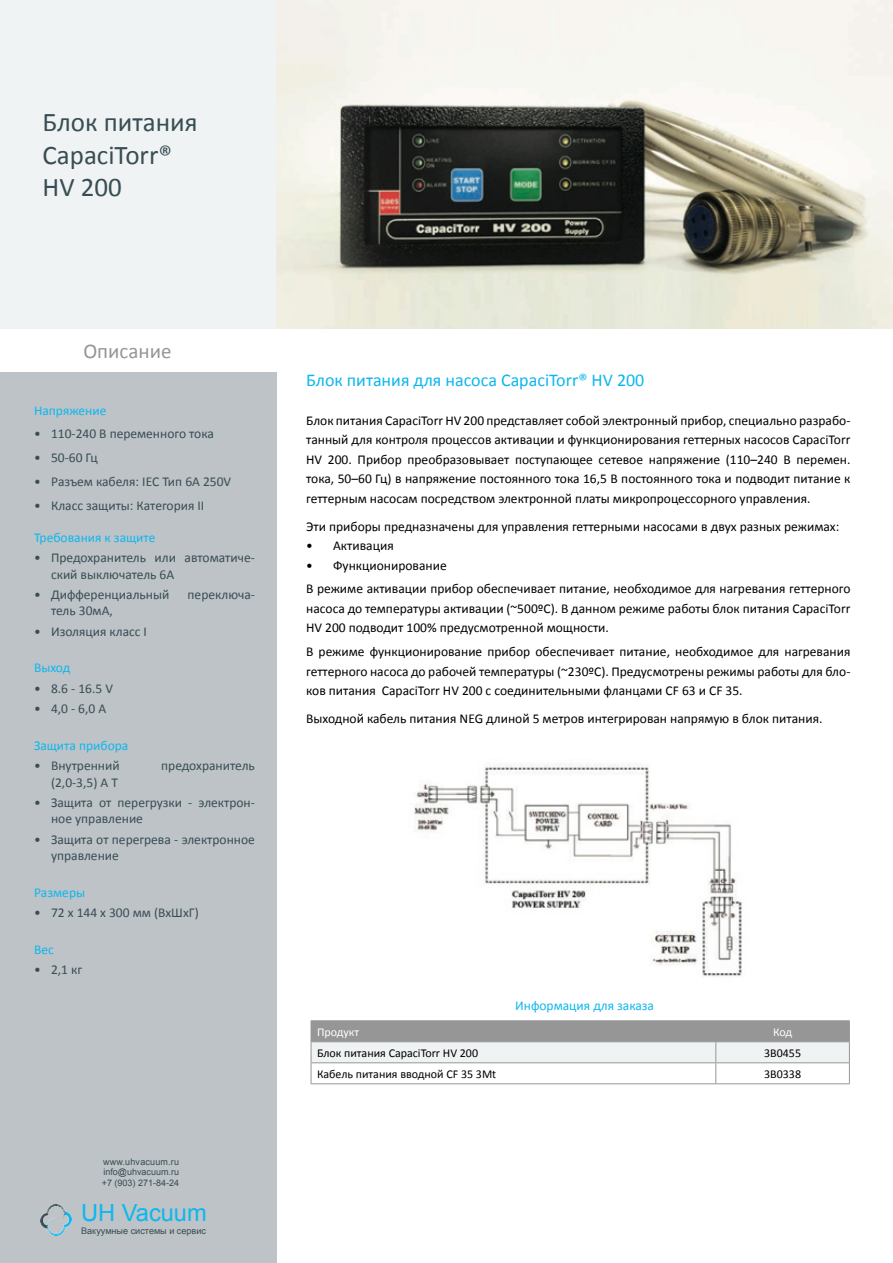
<style>
.page{position:relative;width:893px;height:1263px;background:#fff}
.page>*{position:absolute;margin:0;border:0;box-sizing:border-box;transform-origin:0 0}
.t1{font:27px/32.4px "Calibri";color:#384d54}
.t2{font:23.7px "Arial";color:#0db7ed}
.t3{font:21px "Calibri";color:#969696}
.t4{font:18px "Calibri";color:#0db7ed}
.t5{font:13.5px/19.5px "Calibri";color:#000;text-align:justify}
.t6{font:13.5px/16.2px "Calibri";color:#384d54}
.t7{font:13.5px "Calibri";color:#0db7ed}
.t8{font:12px "Calibri";color:#000}
.t9{font:12px "Calibri";letter-spacing:-.005em;color:#fff}
.t10{font:9px/10.8px "Arial";color:#384d54;text-align:justify}
</style>
<div class="page">
<div style="left:0;top:0;width:276px;height:328px;background:#f0f3f4"></div>
<img style="left:276px;top:0;width:617px;height:328px">
<img style="left:414px;top:764px;width:328px;height:213px">
<hr style="left:311px;top:1020px;width:405px;height:1px;background:#969696">
<hr style="left:716px;top:1020px;width:134px;height:1px;background:#969696">
<svg style="left:311px;top:1021px;width:539px;height:62px"></svg>
<hr style="left:311px;top:1083px;width:405px;height:1px;background:#969696">
<hr style="left:716px;top:1083px;width:134px;height:1px;background:#969696">
<div style="left:0;top:372px;width:276px;height:891px;background:#bdc3c7"></div>
<img style="left:40px;top:1204px;width:31px;height:31px">
<h1 class="t1" style="left:43px;top:106px;width:157px">Блок питания<br>CapaciTorr®<br>HV 200</h1>
<h3 class="t3" style="left:83px;top:337px;width:90px">Описание</h3>
<p class="t7" style="left:34px;top:402px;width:74px">Напряжение</p>
<p class="t6" style="left:34px;top:426px;width:181px">• 110-240 В переменного тока</p>
<p class="t6" style="left:34px;top:450px;width:65px">• 50-60 Гц</p>
<p class="t6" style="left:34px;top:473px;width:199px">• Разъем кабеля: IEC Тип 6A 250V</p>
<p class="t6" style="left:34px;top:497px;width:172px">• Класс защиты: Категория II</p>
<p class="t7" style="left:34px;top:529px;width:123px">Требования к защите</p>
<p class="t6" style="left:51px;top:550px;width:205px;text-indent:-17px">• Предохранитель или автоматиче&shy;ский выключатель 6А</p>
<p class="t6" style="left:34px;top:587px;width:137px">• Дифференциальный</p>
<p class="t6" style="left:188px;top:587px;width:69px">переключа-</p>
<p class="t6" style="left:51px;top:603px;width:63px">тель 30мА,</p>
<p class="t6" style="left:34px;top:623px;width:115px">• Изоляция класс I</p>
<p class="t7" style="left:34px;top:659px;width:38px">Выход</p>
<p class="t6" style="left:34px;top:680px;width:80px">• 8.6 ‐ 16.5 V</p>
<p class="t6" style="left:34px;top:701px;width:74px">• 4,0 ‐ 6,0 A</p>
<p class="t7" style="left:34px;top:737px;width:96px">Защита прибора</p>
<p class="t6" style="left:34px;top:758px;width:87px">• Внутренний</p>
<p class="t6" style="left:161px;top:758px;width:95px">предохранитель</p>
<p class="t6" style="left:51px;top:774px;width:68px">(2,0‐3,5) A T</p>
<p class="t6" style="left:51px;top:794px;width:205px;text-indent:-17px">• Защита от перегрузки - электрон&shy;ное управление</p>
<p class="t6" style="left:51px;top:831px;width:205px;text-indent:-17px">• Защита от перегрева - электронное управление</p>
<p class="t7" style="left:34px;top:884px;width:53px">Размеры</p>
<p class="t6" style="left:34px;top:904px;width:166px">• 72 x 144 x 300 мм (ВxШxГ)</p>
<p class="t7" style="left:34px;top:941px;width:21px">Вес</p>
<p class="t6" style="left:34px;top:962px;width:50px">• 2,1 кг</p>
<p class="t10" style="left:102px;top:1156px;width:79px">www.uhvacuum.ru info@uhvacuum.ru +7 (903) 271-84-24</p>
<h2 class="t2" style="left:81px;top:1197px;width:127px">UH Vacuum</h2>
<p class="t10" style="left:81px;top:1225px;width:126px">Вакуумные системы и сервис</p>
<h3 class="t4" style="left:306px;top:368px;width:340px">Блок питания для насоса CapaciTorr® HV 200</h3>
<p class="t5" style="left:306px;top:410px;width:546px">Блок питания CapaciTorr HV 200 представляет собой электронный прибор, специально разрабо&shy;танный для контроля процессов активации и функционирования геттерных насосов CapaciTorr HV 200. Прибор преобразовывает поступающее сетевое напряжение (110–240 B перемен. тока, 50–60 Гц) в напряжение постоянного тока 16,5 B постоянного тока и подводит питание к геттерным насосам посредством электронной платы микропроцессорного управления.</p>
<p class="t5" style="left:306px;top:516px;width:535px">Эти приборы предназначены для управления геттерными насосами в двух разных режимах:</p>
<p class="t5" style="left:306px;top:536px;width:89px">• Активация</p>
<p class="t5" style="left:306px;top:553px;width:546px;line-height:23.7px">• Функционирование<br>В режиме активации прибор обеспечивает питание, необходимое для нагревания геттерного</p>
<p class="t5" style="left:306px;top:599px;width:546px">насоса до температуры активации (~500ºC). В данном режиме работы блок питания CapaciTorr<br>HV 200 подводит 100% предусмотренной мощности.</p>
<p class="t5" style="left:306px;top:642px;width:546px">В режиме функционирование прибор обеспечивает питание, необходимое для нагревания геттерного насоса до рабочей температуры (~230ºC). Предусмотрены режимы работы для бло&shy;ков питания CapaciTorr HV 200 с соединительными фланцами CF 63 и CF 35.</p>
<p class="t5" style="left:306px;top:709px;width:518px">Выходной кабель питания NEG длиной 5 метров интегрирован напрямую в блок питания.</p>
<p class="t7" style="left:515px;top:997px;width:140px">Информация для заказа</p>
<p class="t9" style="left:317px;top:1024px;width:44px">Продукт</p>
<p class="t9" style="left:773px;top:1024px;width:21px">Код</p>
<p class="t8" style="left:317px;top:1045px;width:163px">Блок питания CapaciTorr HV 200</p>
<p class="t8" style="left:764px;top:1045px;width:38px">3B0455</p>
<p class="t8" style="left:317px;top:1066px;width:181px">Кабель питания вводной CF 35 3Mt</p>
<p class="t8" style="left:764px;top:1066px;width:38px">3B0338</p>
</div>
